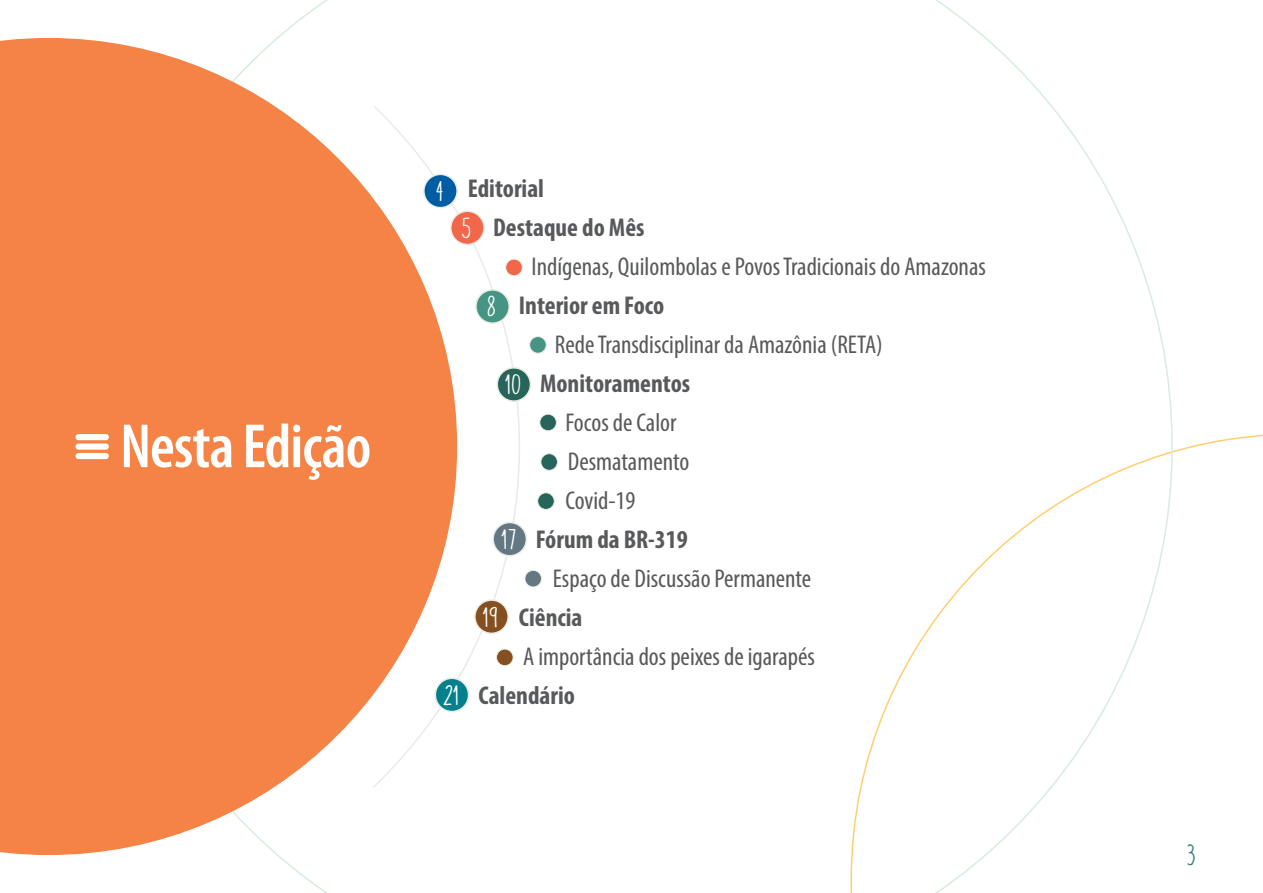
<style>
.page{position:relative;width:1263px;height:893px;background:#fff}
.page>*{position:absolute;margin:0;border:0;box-sizing:border-box;transform-origin:0 0}
.t1{font:600 condensed 63px "Myriad Pro";letter-spacing:-.015em;color:#fff}
.t2{font:condensed 30px "Aracne";color:#3c8476}
.t3{font:condensed 28.5px "Aracne";color:#fff}
.t4{font:condensed 25.8px "Myriad Pro";color:#58595b}
.t5{font:700 condensed 25.8px "Myriad Pro";color:#58595b}
</style>
<div class="page">
<svg style="left:0;top:38px;width:371px;height:817px;background:#f58f57"></svg>
<svg style="left:371px;top:106px;width:150px;height:681px"></svg>
<svg style="left:75px;top:434px;width:34px;height:25px"></svg>
<div style="left:506px;top:259px;width:16px;height:17px;background:#f26649;border-radius:50%"></div>
<div style="left:505px;top:259px;width:18px;height:17px;border:1px solid #e9ece4;border-radius:50%"></div>
<div style="left:530px;top:337px;width:16px;height:16px;background:#459484;border-radius:50%"></div>
<div style="left:529px;top:336px;width:18px;height:18px;border:1px solid #e9ece4;border-radius:50%"></div>
<div style="left:540px;top:414px;width:16px;height:17px;background:#27655a;border-radius:50%"></div>
<div style="left:539px;top:414px;width:18px;height:17px;border:1px solid #e9ece4;border-radius:50%"></div>
<div style="left:541px;top:454px;width:16px;height:16px;background:#27655a;border-radius:50%"></div>
<div style="left:540px;top:453px;width:18px;height:18px;border:1px solid #e9ece4;border-radius:50%"></div>
<div style="left:525px;top:570px;width:16px;height:17px;background:#647883;border-radius:50%"></div>
<div style="left:524px;top:570px;width:18px;height:17px;border:1px solid #e9ece4;border-radius:50%"></div>
<div style="left:496px;top:649px;width:17px;height:17px;background:#864f1f;border-radius:50%"></div>
<div style="left:496px;top:649px;width:17px;height:17px;border:1px solid #e9ece4;border-radius:50%"></div>
<div style="left:424px;top:174px;width:33px;height:34px;background:#005da4;border-radius:50%"></div>
<div style="left:423px;top:174px;width:35px;height:34px;border:2px solid #e9ece4;border-radius:50%"></div>
<div style="left:451px;top:211px;width:33px;height:33px;background:#f26649;border-radius:50%"></div>
<div style="left:450px;top:210px;width:35px;height:35px;border:2px solid #e9ece4;border-radius:50%"></div>
<div style="left:476px;top:290px;width:33px;height:33px;background:#459484;border-radius:50%"></div>
<div style="left:475px;top:289px;width:35px;height:35px;border:2px solid #e9ece4;border-radius:50%"></div>
<div style="left:497px;top:368px;width:33px;height:33px;background:#27655a;border-radius:50%"></div>
<div style="left:496px;top:367px;width:35px;height:35px;border:2px solid #e9ece4;border-radius:50%"></div>
<div style="left:435px;top:678px;width:34px;height:33px;background:#02818d;border-radius:50%"></div>
<div style="left:435px;top:677px;width:34px;height:35px;border:2px solid #e9ece4;border-radius:50%"></div>
<div style="left:493px;top:522px;width:33px;height:34px;background:#647883;border-radius:50%"></div>
<div style="left:492px;top:522px;width:35px;height:34px;border:2px solid #e9ece4;border-radius:50%"></div>
<div style="left:538px;top:493px;width:16px;height:16px;background:#27655a;border-radius:50%"></div>
<div style="left:537px;top:492px;width:18px;height:18px;border:1px solid #e9ece4;border-radius:50%"></div>
<div style="left:475px;top:600px;width:33px;height:33px;background:#864f1f;border-radius:50%"></div>
<div style="left:474px;top:599px;width:35px;height:35px;border:2px solid #e9ece4;border-radius:50%"></div>
<p class="t1" style="left:120px;top:407px;width:253px">Nesta Edição</p>
<p class="t5" style="left:468px;top:173px;width:78px">Editorial</p>
<p class="t5" style="left:493px;top:212px;width:153px">Destaque do Mês</p>
<p class="t4" style="left:531px;top:251px;width:456px">Indígenas, Quilombolas e Povos Tradicionais do Amazonas</p>
<p class="t5" style="left:519px;top:290px;width:147px">Interior em Foco</p>
<p class="t4" style="left:555px;top:329px;width:329px">Rede Transdisciplinar da Amazônia (RETA)</p>
<p class="t5" style="left:540px;top:368px;width:152px">Monitoramentos</p>
<p class="t4" style="left:566px;top:407px;width:112px">Focos de Calor</p>
<p class="t4" style="left:568px;top:446px;width:123px">Desmatamento</p>
<p class="t4" style="left:566px;top:485px;width:71px">Covid-19</p>
<p class="t5" style="left:536px;top:524px;width:154px">Fórum da BR-319</p>
<p class="t4" style="left:553px;top:563px;width:260px">Espaço de Discussão Permanente</p>
<p class="t5" style="left:519px;top:602px;width:65px">Ciência</p>
<p class="t4" style="left:523px;top:641px;width:293px">A importância dos peixes de igarapés</p>
<p class="t5" style="left:478px;top:680px;width:98px">Calendário</p>
<p class="t3" style="left:437px;top:174px;width:9px">4</p>
<p class="t3" style="left:462px;top:211px;width:12px">5</p>
<p class="t3" style="left:488px;top:290px;width:11px">8</p>
<p class="t3" style="left:505px;top:368px;width:19px">10</p>
<p class="t3" style="left:502px;top:523px;width:17px">17</p>
<p class="t3" style="left:483px;top:600px;width:18px">19</p>
<p class="t3" style="left:444px;top:679px;width:18px">21</p>
<p class="t2" style="left:1187px;top:837px;width:11px">3</p>
</div>
